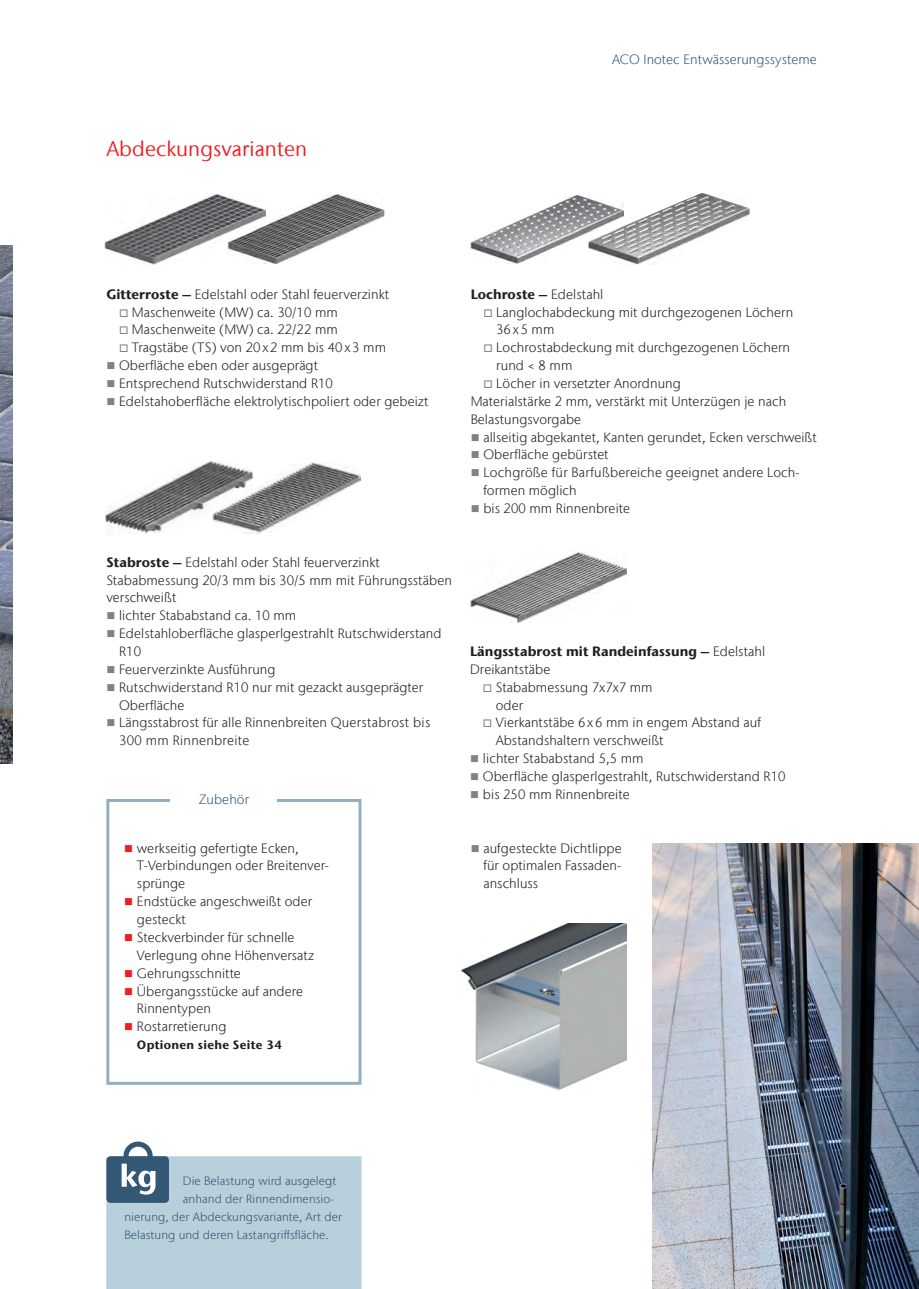
<style>
.page{position:relative;width:919px;height:1289px;background:#fff}
.page>*{position:absolute;margin:0;border:0;box-sizing:border-box;transform-origin:0 0}
.Intermediate_heading{font:21px "Stone Sans IIITC Com";letter-spacing:.005em;color:#ee1d23}
.Body_copy{font:300 13.5px/17.9px "Stone Sans IIITC Com";letter-spacing:.005em;color:#231f20}
.Subheadline{font:300 13.5px "Stone Sans IIITC Com";letter-spacing:.005em;color:#231f20}
.Subheadline-2{font:700 13.5px/17.9px "Stone Sans IIITC Com";letter-spacing:.005em;color:#231f20}
.Info_box_title{font:300 13.5px "Stone Sans IIITC Com";letter-spacing:.005em;color:#335875}
.Body_copy-2{font:300 12px "Stone Sans IIITC Com";letter-spacing:.005em;color:#335875}
.t1{font:700 12px "Stone Sans IIITC Com";letter-spacing:.025em;color:#231f20}
.s1{font-weight:700}
.s2{color:#808285}
.s3{color:#ee1d23}
.s4{font-weight:300}
</style>
<div class="page">
<img style="left:0;top:245px;width:13px;height:518px">
<svg style="left:470px;top:195px;width:280px;height:69px"></svg>
<img style="left:588px;top:193px;width:161px;height:72px">
<img style="left:105px;top:196px;width:105px;height:68px">
<svg style="left:210px;top:193px;width:175px;height:48px"></svg>
<img style="left:227px;top:194px;width:157px;height:70px">
<svg style="left:253px;top:462px;width:108px;height:72px"></svg>
<img style="left:105px;top:461px;width:148px;height:73px">
<img style="left:652px;top:843px;width:266px;height:445px">
<img style="left:470px;top:551px;width:156px;height:71px">
<img style="left:461px;top:923px;width:165px;height:167px">
<div style="left:123px;top:1141px;width:30px;height:29px;border:5px solid #335875;border-radius:50%"></div>
<svg style="left:106px;top:1156px;width:255px;height:132px;background:#afc7d5"></svg>
<div style="left:106px;top:799px;width:255px;height:285px;border:3px solid #91afc1"></div>
<div style="left:171px;top:781px;width:106px;height:35px;background:#fff"></div>
<p class="Intermediate_heading" style="left:106px;top:135px;width:202px">Abdeckungsvarianten</p>
<p class="Info_box_title" style="left:612px;top:51px;width:206px">ACO Inotec Entwässerungssysteme</p>
<p class="Subheadline" style="left:106px;top:286px;width:284px"><span class="s1">Gitterroste –</span> Edelstahl oder Stahl feuerverzinkt</p>
<p class="Body_copy" style="left:119px;top:303px;width:220px"><span class="s2">□</span> Maschenweite (MW) ca. 30/10 mm</p>
<p class="Body_copy" style="left:119px;top:320px;width:220px"><span class="s2">□</span> Maschenweite (MW) ca. 22/22 mm</p>
<p class="Body_copy" style="left:119px;top:338px;width:268px"><span class="s2">□</span> Tragstäbe (TS) von 20x2 mm bis 40x3 mm</p>
<p class="Body_copy" style="left:106px;top:356px;width:213px"><span class="s2">■</span> Oberfläche eben oder ausgeprägt</p>
<p class="Body_copy" style="left:106px;top:374px;width:228px"><span class="s2">■</span> Entsprechend Rutschwiderstand R10</p>
<p class="Body_copy" style="left:106px;top:392px;width:323px"><span class="s2">■</span> Edelstahoberfläche elektrolytischpoliert oder gebeizt</p>
<p class="Subheadline" style="left:106px;top:553px;width:275px"><span class="s1">Stabroste –</span> Edelstahl oder Stahl feuerverzinkt</p>
<p class="Body_copy" style="left:106px;top:571px;width:347px">Stababmessung 20/3 mm bis 30/5 mm mit Führungsstäben verschweißt</p>
<p class="Body_copy" style="left:106px;top:606px;width:191px"><span class="s2">■</span> lichter Stababstand ca. 10 mm</p>
<p class="Body_copy" style="left:119px;top:624px;width:324px;text-indent:-13px"><span class="s2">■</span> Edelstahloberfläche glasperlgestrahlt Rutschwiderstand<br>R10</p>
<p class="Body_copy" style="left:106px;top:660px;width:171px"><span class="s2">■</span> Feuerverzinkte Ausführung</p>
<p class="Body_copy" style="left:119px;top:678px;width:306px;text-indent:-13px"><span class="s2">■</span> Rutschwiderstand R10 nur mit gezackt ausgeprägter<br>Oberfläche</p>
<p class="Body_copy" style="left:119px;top:713px;width:312px;text-indent:-13px"><span class="s2">■</span> Längsstabrost für alle Rinnenbreiten Querstabrost bis<br>300 mm Rinnenbreite</p>
<p class="Info_box_title" style="left:199px;top:791px;width:52px">Zubehör</p>
<p class="Body_copy" style="left:137px;top:838px;width:193px;text-indent:-13px"><span class="s3">■</span> werkseitig gefertigte Ecken,<br>T-Verbindungen oder Breitenver&shy;sprünge</p>
<p class="Body_copy" style="left:137px;top:892px;width:177px;text-indent:-13px"><span class="s3">■</span> Endstücke angeschweißt oder gesteckt</p>
<p class="Body_copy" style="left:137px;top:928px;width:179px;text-indent:-13px"><span class="s3">■</span> Steckverbinder für schnelle<br>Verlegung ohne Höhenversatz</p>
<p class="Body_copy" style="left:124px;top:963px;width:118px"><span class="s3">■</span> Gehrungsschnitte</p>
<p class="Body_copy" style="left:137px;top:981px;width:168px;text-indent:-13px"><span class="s3">■</span> Übergangsstücke auf andere<br>Rinnentypen</p>
<p class="Body_copy" style="left:124px;top:1017px;width:104px"><span class="s3">■</span> Rostarretierung</p>
<p class="t1" style="left:137px;top:1037px;width:146px">Optionen siehe Seite 34</p>
<p class="Subheadline-2" style="left:470px;top:285px;width:134px">Lochroste – <span class="s4">Edelstahl</span></p>
<p class="Body_copy" style="left:496px;top:303px;width:298px;text-indent:-13px"><span class="s2">□</span> Langlochabdeckung mit durchgezogenen Löchern<br>36x5 mm</p>
<p class="Body_copy" style="left:496px;top:338px;width:295px;text-indent:-13px"><span class="s2">□</span> Lochrostabdeckung mit durchgezogenen Löchern rund &lt; 8 mm</p>
<p class="Body_copy" style="left:483px;top:374px;width:199px"><span class="s2">□</span> Löcher in versetzter Anordnung</p>
<p class="Body_copy" style="left:470px;top:392px;width:317px">Materialstärke 2 mm, verstärkt mit Unterzügen je nach<br>Belastungsvorgabe</p>
<p class="Body_copy" style="left:470px;top:428px;width:348px"><span class="s2">■</span> allseitig abgekantet, Kanten gerundet, Ecken verschweißt</p>
<p class="Body_copy" style="left:470px;top:446px;width:139px"><span class="s2">■</span> Oberfläche gebürstet</p>
<p class="Body_copy" style="left:483px;top:463px;width:317px;text-indent:-13px"><span class="s2">■</span> Lochgröße für Barfußbereiche geeignet andere Loch&shy;formen möglich</p>
<p class="Body_copy" style="left:470px;top:499px;width:161px"><span class="s2">■</span> bis 200 mm Rinnenbreite</p>
<p class="Subheadline-2" style="left:470px;top:642px;width:296px">Längsstabrost mit Randeinfassung – <span class="s4">Edelstahl<br>Dreikantstäbe</span></p>
<p class="Body_copy" style="left:495px;top:678px;width:158px;text-indent:-13px"><span class="s2">□</span> Stababmessung 7x7x7 mm oder</p>
<p class="Body_copy" style="left:495px;top:713px;width:267px;text-indent:-13px"><span class="s2">□</span> Vierkantstäbe 6x6 mm in engem Abstand auf<br>Abstandshaltern verschweißt</p>
<p class="Body_copy" style="left:470px;top:749px;width:175px"><span class="s2">■</span> lichter Stababstand 5,5 mm</p>
<p class="Body_copy" style="left:470px;top:767px;width:317px"><span class="s2">■</span> Oberfläche glasperlgestrahlt, Rutschwiderstand R10</p>
<p class="Body_copy" style="left:470px;top:785px;width:161px"><span class="s2">■</span> bis 250 mm Rinnenbreite</p>
<p class="Body_copy" style="left:483px;top:838px;width:140px;text-align:justify;text-indent:-13px"><span class="s2">■</span> aufgesteckte Dichtlippe für optimalen Fassaden&shy;anschluss</p>
<p class="Body_copy-2" style="left:183px;top:1173px;width:155px">Die Belastung wird ausgelegt</p>
<p class="Body_copy-2" style="left:183px;top:1191px;width:153px">anhand der Rinnendimensio-</p>
<p class="Body_copy-2" style="left:124px;top:1209px;width:219px">nierung, der Abdeckungsvariante, Art der</p>
<p class="Body_copy-2" style="left:124px;top:1227px;width:206px">Belastung und deren Lastangriffsfläche.</p>
</div>
